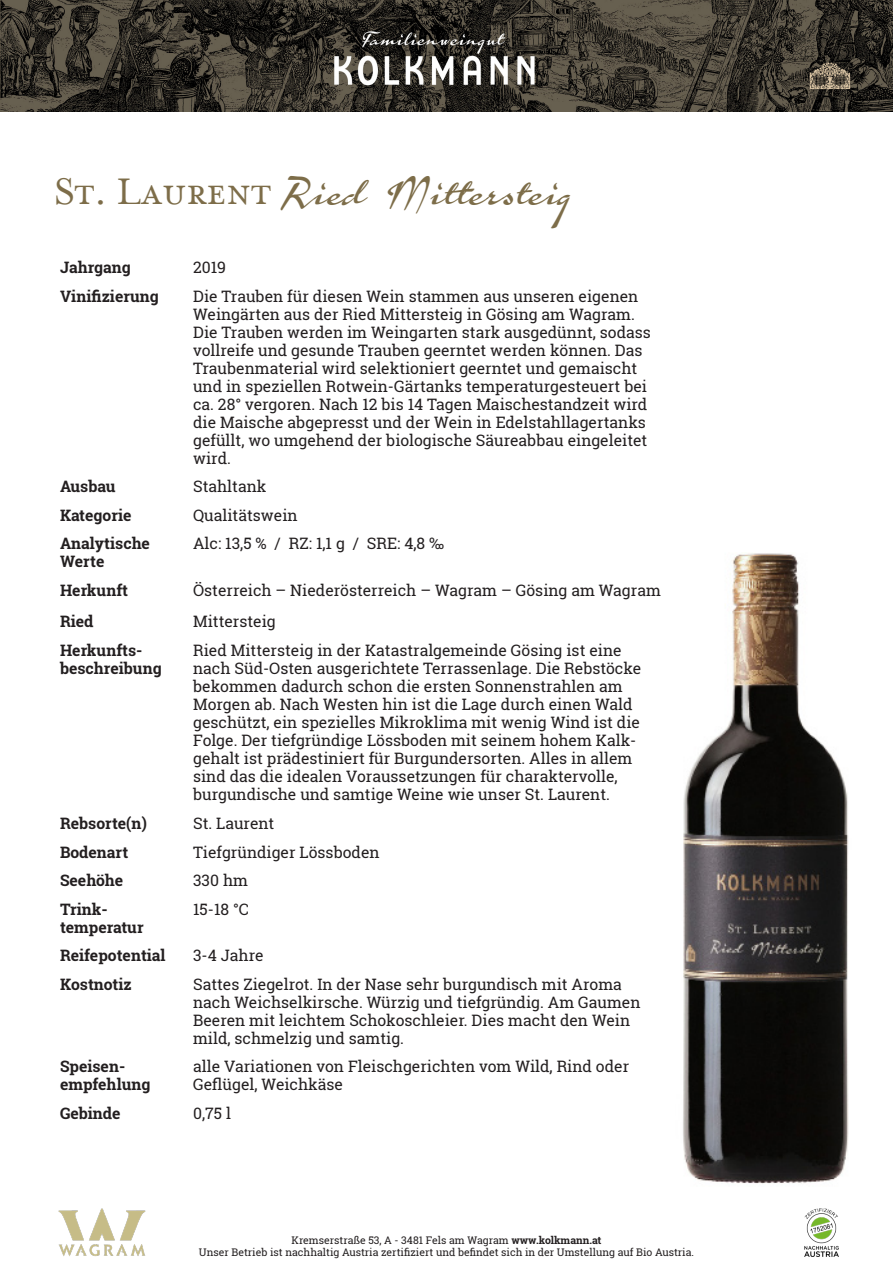
<style>
.page{position:relative;width:893px;height:1263px;background:#fff}
.page>*{position:absolute;margin:0;border:0;box-sizing:border-box;transform-origin:0 0}
.t1{font:41.7px "Calendary Hands PERSONALUSEDEMO";color:#7d6d49}
.t2{font:15.75px/18px "Roboto Slab";color:#231f20}
.t3{font:700 15.75px/18px "Roboto Slab";color:#231f20}
.t4{font:10.5px "Roboto Slab";color:#231f20}
.s1{font-family:"Mrs Eaves Small Caps"}
.s2{font-weight:700}
</style>
<div class="page">
<img style="left:0;top:0;width:893px;height:112px">
<img style="left:58px;top:1209px;width:88px;height:47px">
<img style="left:804px;top:1209px;width:35px;height:47px">
<img style="left:683px;top:553px;width:166px;height:631px">
<p class="t1" style="left:54px;top:165px;width:522px"><span class="s1">St. Laurent</span> Ried Mittersteig</p>
<p class="t3" style="left:60px;top:258px;width:72px">Jahrgang</p>
<p class="t2" style="left:193px;top:258px;width:35px">2019</p>
<p class="t3" style="left:60px;top:287px;width:100px">Vinifizierung</p>
<p class="t2" style="left:193px;top:287px;width:447px">Die Trauben für diesen Wein stammen aus unseren eigenen<br>Weingärten aus der Ried Mittersteig in Gösing am Wagram.</p>
<p class="t2" style="left:193px;top:323px;width:459px">Die Trauben werden im Weingarten stark ausgedünnt, sodass</p>
<p class="t2" style="left:193px;top:341px;width:456px">vollreife und gesunde Trauben geerntet werden können. Das Traubenmaterial wird selektioniert geerntet und gemaischt und in speziellen Rotwein-Gärtanks temperaturgesteuert bei ca. 28° vergoren. Nach 12 bis 14 Tagen Maischestandzeit wird die Maische abgepresst und der Wein in Edelstahllagertanks gefüllt, wo umgehend der biologische Säureabbau eingeleitet wird.</p>
<p class="t3" style="left:60px;top:477px;width:57px">Ausbau</p>
<p class="t2" style="left:193px;top:477px;width:75px">Stahltank</p>
<p class="t3" style="left:60px;top:506px;width:73px">Kategorie</p>
<p class="t2" style="left:193px;top:506px;width:106px">Qualitätswein</p>
<p class="t3" style="left:60px;top:534px;width:91px">Analytische<br>Werte</p>
<p class="t2" style="left:193px;top:535px;width:253px">Alc: 13,5 % / RZ: 1,1 g / SRE: 4,8 ‰</p>
<p class="t3" style="left:60px;top:581px;width:70px">Herkunft</p>
<p class="t2" style="left:193px;top:581px;width:469px">Österreich – Niederösterreich – Wagram – Gösing am Wagram</p>
<p class="t3" style="left:60px;top:613px;width:35px">Ried</p>
<p class="t2" style="left:193px;top:613px;width:84px">Mittersteig</p>
<p class="t3" style="left:60px;top:641px;width:103px">Herkunfts&shy;beschreibung</p>
<p class="t2" style="left:193px;top:641px;width:430px">Ried Mittersteig in der Katastralgemeinde Gösing ist eine</p>
<p class="t2" style="left:193px;top:659px;width:450px">nach Süd-Osten ausgerichtete Terrassenlage. Die Rebstöcke</p>
<p class="t2" style="left:193px;top:677px;width:431px">bekommen dadurch schon die ersten Sonnenstrahlen am</p>
<p class="t2" style="left:193px;top:695px;width:441px">Morgen ab. Nach Westen hin ist die Lage durch einen Wald</p>
<p class="t2" style="left:193px;top:713px;width:448px">geschützt, ein spezielles Mikroklima mit wenig Wind ist die<br>Folge. Der tiefgründige Lössboden mit seinem hohem Kalk-</p>
<p class="t2" style="left:193px;top:749px;width:441px">gehalt ist prädestiniert für Burgundersorten. Alles in allem</p>
<p class="t2" style="left:193px;top:767px;width:426px">sind das die idealen Voraussetzungen für charaktervolle,</p>
<p class="t2" style="left:193px;top:785px;width:418px">burgundische und samtige Weine wie unser St. Laurent.</p>
<p class="t3" style="left:60px;top:814px;width:89px">Rebsorte(n)</p>
<p class="t2" style="left:193px;top:814px;width:83px">St. Laurent</p>
<p class="t3" style="left:60px;top:843px;width:70px">Bodenart</p>
<p class="t2" style="left:193px;top:843px;width:188px">Tiefgründiger Lössboden</p>
<p class="t3" style="left:60px;top:871px;width:65px">Seehöhe</p>
<p class="t2" style="left:193px;top:871px;width:56px">330 hm</p>
<p class="t3" style="left:60px;top:900px;width:85px">Trink&shy;temperatur</p>
<p class="t2" style="left:193px;top:900px;width:58px">15-18 °C</p>
<p class="t3" style="left:60px;top:946px;width:107px">Reifepotential</p>
<p class="t2" style="left:193px;top:946px;width:72px">3-4 Jahre</p>
<p class="t3" style="left:60px;top:975px;width:73px">Kostnotiz</p>
<p class="t2" style="left:193px;top:975px;width:430px">Sattes Ziegelrot. In der Nase sehr burgundisch mit Aroma</p>
<p class="t2" style="left:193px;top:993px;width:449px">nach Weichselkirsche. Würzig und tiefgründig. Am Gaumen<br>Beeren mit leichtem Schokoschleier. Dies macht den Wein mild, schmelzig und samtig.</p>
<p class="t3" style="left:60px;top:1057px;width:92px">Speisen&shy;empfehlung</p>
<p class="t2" style="left:193px;top:1057px;width:438px">alle Variationen von Fleischgerichten vom Wild, Rind oder</p>
<p class="t2" style="left:193px;top:1075px;width:151px">Geflügel, Weichkäse</p>
<p class="t3" style="left:60px;top:1104px;width:62px">Gebinde</p>
<p class="t2" style="left:193px;top:1104px;width:39px">0,75 l</p>
<p class="t4" style="left:292px;top:1233px;width:311px">Kremserstraße 53, A - 3481 Fels am Wagram <span class="s2">www.kolkmann.at</span></p>
<p class="t4" style="left:199px;top:1245px;width:497px">Unser Betrieb ist nachhaltig Austria zertifiziert und befindet sich in der Umstellung auf Bio Austria.</p>
</div>
